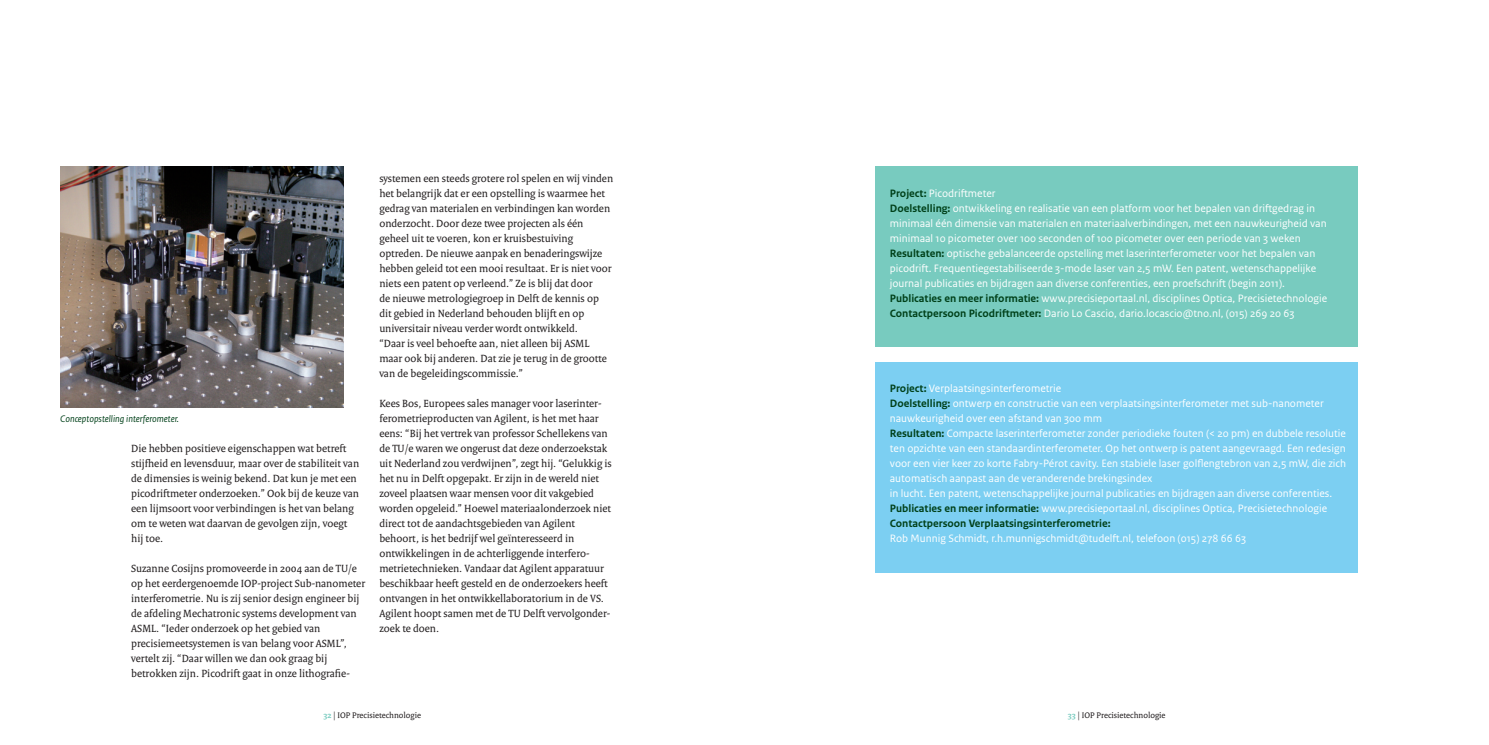
<style>
.page{position:relative;width:1489px;height:745px;background:#fff}
.page>*{position:absolute;margin:0;border:0;box-sizing:border-box;transform-origin:0 0}
.t1{font:11.25px/15px "Rijksoverheid Serif";color:#231f20}
.t2{font:11.25px/15px "Rijksoverheid Sans Text";color:#fff}
.t3{font:italic 10px "Rijksoverheid Sans Text";color:#004019}
.t4{font:8.75px "Rijksoverheid Serif";color:#231f20}
.s1{font-weight:700;color:#004019}
.s2{font-weight:700;color:#78cbbf}
</style>
<div class="page">
<div style="left:875px;top:167px;width:482px;height:180px;background:#78cbbf"></div>
<div style="left:875px;top:362px;width:482px;height:210px;background:#7ccff2"></div>
<img style="left:60px;top:167px;width:284px;height:240px">
<p class="t3" style="left:60px;top:413px;width:120px">Conceptopstelling interferometer.</p>
<p class="t1" style="left:131px;top:440px;width:229px">Die hebben positieve eigenschappen wat betreft stijfheid en levensduur, maar over de stabiliteit van de dimensies is weinig bekend. Dat kun je met een picodriftmeter onderzoeken.” Ook bij de keuze van een lijmsoort voor verbindingen is het van belang om te weten wat daarvan de gevolgen zijn, voegt hij toe.</p>
<p class="t1" style="left:131px;top:560px;width:235px">Suzanne Cosijns promoveerde in 2004 aan de TU/e op het eerdergenoemde IOP-project Sub-nanometer interferometrie. Nu is zij senior design engineer bij de afdeling Mechatronic systems development van ASML. “Ieder onderzoek op het gebied van precisiemeetsystemen is van belang voor ASML”, vertelt zij. “Daar willen we dan ook graag bij betrokken zijn. Picodrift gaat in onze lithografie-</p>
<p class="t1" style="left:379px;top:170px;width:235px">systemen een steeds grotere rol spelen en wij vinden het belangrijk dat er een opstelling is waarmee het gedrag van materialen en verbindingen kan worden onderzocht. Door deze twee projecten als één geheel uit te voeren, kon er kruisbestuiving optreden. De nieuwe aanpak en benaderingswijze hebben geleid tot een mooi resultaat. Er is niet voor niets een patent op verleend.” Ze is blij dat door<br>de nieuwe metrologiegroep in Delft de kennis op dit gebied in Nederland behouden blijft en op universitair niveau verder wordt ontwikkeld.<br>“Daar is veel behoefte aan, niet alleen bij ASML maar ook bij anderen. Dat zie je terug in de grootte van de begeleidingscommissie.”</p>
<p class="t1" style="left:379px;top:395px;width:234px">Kees Bos, Europees sales manager voor laserinter&shy;ferometrieproducten van Agilent, is het met haar eens: “Bij het vertrek van professor Schellekens van de TU/e waren we ongerust dat deze onderzoekstak uit Nederland zou verdwijnen”, zegt hij. “Gelukkig is het nu in Delft opgepakt. Er zijn in de wereld niet zoveel plaatsen waar mensen voor dit vakgebied worden opgeleid.” Hoewel materiaalonderzoek niet direct tot de aandachtsgebieden van Agilent behoort, is het bedrijf wel geïnteresseerd in ontwikkelingen in de achterliggende interfero&shy;metrietechnieken. Vandaar dat Agilent apparatuur beschikbaar heeft gesteld en de onderzoekers heeft ontvangen in het ontwikkellaboratorium in de VS.<br>Agilent hoopt samen met de TU Delft vervolgonder&shy;zoek te doen.</p>
<p class="t2" style="left:889px;top:186px;width:439px"><span class="s1">Project:</span> Picodriftmeter<br><span class="s1">Doelstelling:</span> ontwikkeling en realisatie van een platform voor het bepalen van driftgedrag in minimaal één dimensie van materialen en materiaalverbindingen, met een nauwkeurigheid van minimaal 10 picometer over 100 seconden of 100 picometer over een periode van 3 weken <span class="s1">Resultaten:</span> optische gebalanceerde opstelling met laserinterferometer voor het bepalen van picodrift. Frequentiegestabiliseerde 3-mode laser van 2,5 mW. Een patent, wetenschappelijke journal publicaties en bijdragen aan diverse conferenties, een proefschrift (begin 2011).<br><span class="s1">Publicaties en meer informatie:</span> www.precisieportaal.nl, disciplines Optica, Precisietechnologie <span class="s1">Contactpersoon Picodriftmeter:</span> Dario Lo Cascio, dario.locascio@tno.nl, (015) 269 20 63</p>
<p class="t2" style="left:889px;top:381px;width:458px"><span class="s1">Project:</span> Verplaatsingsinterferometrie<br><span class="s1">Doelstelling:</span> ontwerp en constructie van een verplaatsingsinterferometer met sub-nanometer nauwkeurigheid over een afstand van 300 mm<br><span class="s1">Resultaten:</span> Compacte laserinterferometer zonder periodieke fouten (&lt; 20 pm) en dubbele resolutie ten opzichte van een standaardinterferometer. Op het ontwerp is patent aangevraagd. Een redesign voor een vier keer zo korte Fabry-Pérot cavity. Een stabiele laser golflengtebron van 2,5 mW, die zich automatisch aanpast aan de veranderende brekingsindex<br>in lucht. Een patent, wetenschappelijke journal publicaties en bijdragen aan diverse conferenties.<br><span class="s1">Publicaties en meer informatie:</span> www.precisieportaal.nl, disciplines Optica, Precisietechnologie <span class="s1">Contactpersoon Verplaatsingsinterferometrie:</span></p>
<p class="t2" style="left:889px;top:530px;width:358px">Rob Munnig Schmidt, r.h.munnigschmidt@tudelft.nl, telefoon (015) 278 66 63</p>
<p class="t4" style="left:323px;top:709px;width:99px"><span class="s2">32</span> | IOP Precisietechnologie</p>
<p class="t4" style="left:1067px;top:709px;width:99px"><span class="s2">33</span> | IOP Precisietechnologie</p>
</div>
